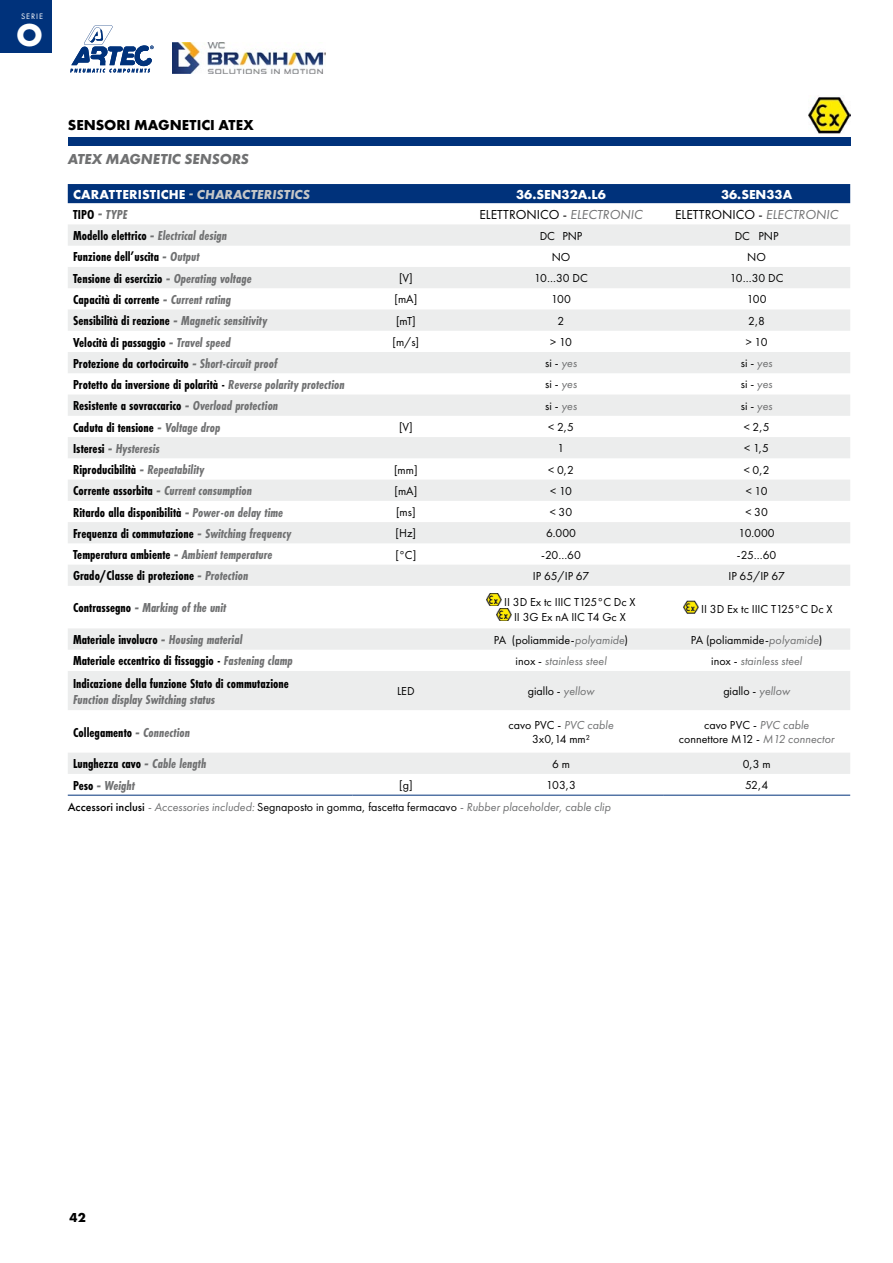
<style>
.page{position:relative;width:893px;height:1263px;background:#fff}
.page>*{position:absolute;margin:0;border:0;box-sizing:border-box;transform-origin:0 0}
.t1{font:700 32.85px "Futura PT";color:#fff}
.t2{font:700 15px "Futura PT";color:#000}
.t3{font:italic 700 15px "Futura PT";color:#707172}
.t4{font:700 13.5px "Futura PT Cond";color:#000}
.t5{font:italic 700 13.5px "Futura PT Cond";color:#707172}
.t6{font:13.5px "Futura PT";color:#000}
.t7{font:italic 700 13.5px "Futura PT";letter-spacing:.01em;color:#c6c7c8}
.t8{font:700 13.5px "Futura PT";color:#fff}
.t9{font:700 13.5px "Futura PT";color:#000}
.t10{font:12px/14.4px "Futura PT";color:#000;text-align:center}
.t11{font:italic 12px "Futura PT";color:#707172}
.t12{font:8.25px "Futura PT";letter-spacing:.11em;color:#fff}
.s1{font-style:normal;color:#fff}
.s2{font-family:"Futura PT";font-style:italic;color:#707172}
.s3{font-style:italic;color:#707172}
.s4{font-style:normal;color:#000}
.s5{font-family:"Futura PT"}
.s6{font-weight:500;font-style:normal;color:#000}
</style>
<div class="page">
<img style="left:173px;top:43px;width:152px;height:30px">
<svg style="left:70px;top:26px;width:84px;height:47px"></svg>
<div style="left:0;top:0;width:52px;height:53px;background:#00327b"></div>
<div style="left:68px;top:138px;width:782px;height:8px;background:#00327b"></div>
<div style="left:68px;top:184px;width:782px;height:19px;background:#00327b"></div>
<svg style="left:68px;top:224px;width:782px;height:362px;fill:#eceded"></svg>
<svg style="left:68px;top:597px;width:782px;height:198px"></svg>
<svg style="left:68px;top:628px;width:782px;height:146px;fill:#eceded"></svg>
<hr style="left:68px;top:795px;width:285px;height:1px;background:#00327b">
<hr style="left:353px;top:795px;width:106px;height:1px;background:#00327b">
<hr style="left:459px;top:795px;width:204px;height:1px;background:#00327b">
<hr style="left:663px;top:795px;width:187px;height:1px;background:#00327b">
<img style="left:486px;top:593px;width:15px;height:13px">
<img style="left:496px;top:608px;width:15px;height:13px">
<img style="left:683px;top:601px;width:15px;height:12px">
<img style="left:808px;top:95px;width:42px;height:39px">
<p class="t12" style="left:21px;top:12px;width:23px">SERIE</p>
<h1 class="t1" style="left:16px;top:14px;width:28px">O</h1>
<p class="t2" style="left:68px;top:115px;width:187px">SENSORI MAGNETICI ATEX</p>
<p class="t3" style="left:68px;top:150px;width:182px">ATEX MAGNETIC SENSORS</p>
<p class="t7" style="left:73px;top:186px;width:239px"><span class="s1">CARATTERISTICHE</span> - CHARACTERISTICS</p>
<p class="t8" style="left:516px;top:186px;width:91px">36.SEN32A.L6</p>
<p class="t8" style="left:721px;top:186px;width:73px">36.SEN33A</p>
<p class="t4" style="left:73px;top:207px;width:56px">TIPO <span class="s2">-</span> <span class="s3">TYPE</span></p>
<p class="t6" style="left:479px;top:206px;width:165px">ELETTRONICO - <span class="s3">ELECTRONIC</span></p>
<p class="t6" style="left:675px;top:206px;width:165px">ELETTRONICO - <span class="s3">ELECTRONIC</span></p>
<p class="t4" style="left:73px;top:228px;width:156px">Modello elettrico <span class="s2">-</span> <span class="s3">Electrical design</span></p>
<p class="t10" style="left:540px;top:228px;width:44px">DC PNP</p>
<p class="t10" style="left:735px;top:228px;width:45px">DC PNP</p>
<p class="t4" style="left:73px;top:249px;width:128px">Funzione dell’uscita <span class="s2">-</span> <span class="s3">Output</span></p>
<p class="t10" style="left:552px;top:250px;width:20px">NO</p>
<p class="t10" style="left:747px;top:250px;width:20px">NO</p>
<p class="t4" style="left:73px;top:270px;width:180px">Tensione di esercizio <span class="s2">-</span> <span class="s3">Operating voltage</span></p>
<p class="t10" style="left:399px;top:271px;width:15px">[V]</p>
<p class="t10" style="left:534px;top:271px;width:55px">10…30 DC</p>
<p class="t10" style="left:730px;top:271px;width:55px">10…30 DC</p>
<p class="t4" style="left:73px;top:292px;width:160px">Capacità di corrente <span class="s2">-</span> <span class="s3">Current rating</span></p>
<p class="t10" style="left:394px;top:292px;width:24px">[mA]</p>
<p class="t10" style="left:551px;top:292px;width:21px">100</p>
<p class="t10" style="left:747px;top:292px;width:21px">100</p>
<p class="t4" style="left:73px;top:313px;width:196px">Sensibilità di reazione <span class="s2">-</span> <span class="s3">Magnetic sensitivity</span></p>
<p class="t10" style="left:396px;top:313px;width:21px">[mT]</p>
<p class="t10" style="left:558px;top:313px;width:8px">2</p>
<p class="t10" style="left:748px;top:313px;width:18px">2,8</p>
<p class="t4" style="left:73px;top:334px;width:159px">Velocità di passaggio <span class="s2">-</span> <span class="s3">Travel speed</span></p>
<p class="t10" style="left:393px;top:335px;width:28px">[m/s]</p>
<p class="t10" style="left:550px;top:335px;width:23px">&gt; 10</p>
<p class="t10" style="left:746px;top:335px;width:23px">&gt; 10</p>
<p class="t4" style="left:73px;top:355px;width:206px">Protezione da cortocircuito <span class="s2">-</span> <span class="s3">Short-circuit proof</span></p>
<p class="t10" style="left:545px;top:356px;width:33px">si - <span class="s3">yes</span></p>
<p class="t10" style="left:741px;top:356px;width:33px">si - <span class="s3">yes</span></p>
<p class="t4" style="left:73px;top:377px;width:273px">Protetto da inversione di polarità - <span class="s3">Reverse polarity protection</span></p>
<p class="t10" style="left:545px;top:377px;width:33px">si - <span class="s3">yes</span></p>
<p class="t10" style="left:741px;top:377px;width:33px">si - <span class="s3">yes</span></p>
<p class="t4" style="left:73px;top:398px;width:207px">Resistente a sovraccarico <span class="s2">-</span> <span class="s3">Overload protection</span></p>
<p class="t10" style="left:545px;top:398px;width:33px">si - <span class="s3">yes</span></p>
<p class="t10" style="left:741px;top:398px;width:33px">si - <span class="s3">yes</span></p>
<p class="t4" style="left:73px;top:419px;width:149px">Caduta di tensione <span class="s2">-</span> <span class="s3">Voltage drop</span></p>
<p class="t10" style="left:399px;top:420px;width:15px">[V]</p>
<p class="t10" style="left:548px;top:420px;width:27px">&lt; 2,5</p>
<p class="t10" style="left:744px;top:420px;width:27px">&lt; 2,5</p>
<p class="t5" style="left:73px;top:440px;width:88px"><span class="s4">Isteresi</span> <span class="s5">-</span> Hysteresis</p>
<p class="t10" style="left:558px;top:441px;width:8px">1</p>
<p class="t10" style="left:744px;top:441px;width:26px">&lt; 1,5</p>
<p class="t4" style="left:73px;top:462px;width:133px">Riproducibilità <span class="s2">-</span> <span class="s3">Repeatability</span></p>
<p class="t10" style="left:394px;top:462px;width:25px">[mm]</p>
<p class="t10" style="left:548px;top:462px;width:27px">&lt; 0,2</p>
<p class="t10" style="left:744px;top:462px;width:27px">&lt; 0,2</p>
<p class="t5" style="left:73px;top:483px;width:180px"><span class="s4">Corrente assorbita</span> <span class="s5">-</span> Current consumption</p>
<p class="t10" style="left:394px;top:483px;width:24px">[mA]</p>
<p class="t10" style="left:550px;top:483px;width:23px">&lt; 10</p>
<p class="t10" style="left:746px;top:483px;width:23px">&lt; 10</p>
<p class="t4" style="left:73px;top:504px;width:212px">Ritardo alla disponibilità <span class="s2">-</span> <span class="s3">Power-on delay time</span></p>
<p class="t10" style="left:396px;top:505px;width:21px">[ms]</p>
<p class="t10" style="left:550px;top:505px;width:24px">&lt; 30</p>
<p class="t10" style="left:745px;top:505px;width:24px">&lt; 30</p>
<p class="t4" style="left:73px;top:526px;width:220px">Frequenza di commutazione <span class="s2">-</span> <span class="s3">Switching frequency</span></p>
<p class="t10" style="left:396px;top:526px;width:22px">[Hz]</p>
<p class="t10" style="left:546px;top:526px;width:31px">6.000</p>
<p class="t10" style="left:739px;top:526px;width:38px">10.000</p>
<p class="t4" style="left:73px;top:547px;width:201px">Temperatura ambiente <span class="s2">-</span> <span class="s3">Ambient temperature</span></p>
<p class="t10" style="left:395px;top:547px;width:22px">[°C]</p>
<p class="t10" style="left:541px;top:547px;width:41px">-20…60</p>
<p class="t10" style="left:737px;top:547px;width:41px">-25…60</p>
<p class="t4" style="left:73px;top:568px;width:177px">Grado/Classe di protezione <span class="s2">-</span> <span class="s3">Protection</span></p>
<p class="t10" style="left:533px;top:569px;width:58px">IP 65/IP 67</p>
<p class="t10" style="left:728px;top:569px;width:58px">IP 65/IP 67</p>
<p class="t5" style="left:73px;top:600px;width:155px"><span class="s4">Contrassegno</span> <span class="s5">-</span> Marking of the unit</p>
<p class="t10" style="left:504px;top:594px;width:133px;line-height:14.9px">II 3D Ex tc IIIC T125°C Dc X<br>II 3G Ex nA IIC T4 Gc X</p>
<p class="t10" style="left:701px;top:602px;width:133px">II 3D Ex tc IIIC T125°C Dc X</p>
<p class="t4" style="left:73px;top:632px;width:171px">Materiale involucro <span class="s2">-</span> <span class="s3">Housing material</span></p>
<p class="t10" style="left:494px;top:632px;width:136px">PA (poliammide-<span class="s3">polyamide</span>)</p>
<p class="t10" style="left:691px;top:632px;width:133px">PA (poliammide-<span class="s3">polyamide</span>)</p>
<p class="t4" style="left:73px;top:653px;width:221px">Materiale eccentrico di fissaggio - <span class="s3">Fastening clamp</span></p>
<p class="t11" style="left:516px;top:654px;width:92px"><span class="s4">inox -</span> stainless steel</p>
<p class="t11" style="left:711px;top:654px;width:92px"><span class="s4">inox -</span> stainless steel</p>
<p class="t4" style="left:73px;top:675px;width:217px">Indicazione della funzione Stato di commutazione</p>
<p class="t5" style="left:73px;top:691px;width:144px">Function display Switching status</p>
<p class="t10" style="left:397px;top:684px;width:19px">LED</p>
<p class="t10" style="left:528px;top:684px;width:68px">giallo - <span class="s3">yellow</span></p>
<p class="t10" style="left:723px;top:684px;width:68px">giallo - <span class="s3">yellow</span></p>
<p class="t4" style="left:73px;top:724px;width:118px">Collegamento <span class="s2">-</span> <span class="s3">Connection</span></p>
<p class="t10" style="left:509px;top:717px;width:106px">cavo PVC - <span class="s3">PVC cable<br></span>3x0,14 mm²</p>
<p class="t10" style="left:679px;top:717px;width:157px">cavo PVC - <span class="s3">PVC cable </span>connettore M12 - <span class="s3">M12 connector</span></p>
<p class="t4" style="left:73px;top:756px;width:135px">Lunghezza cavo <span class="s2">-</span> <span class="s3">Cable length</span></p>
<p class="t10" style="left:552px;top:757px;width:19px">6 m</p>
<p class="t10" style="left:743px;top:757px;width:29px">0,3 m</p>
<p class="t5" style="left:73px;top:777px;width:63px"><span class="s4">Peso</span> <span class="s5">-</span> Weight</p>
<p class="t10" style="left:399px;top:778px;width:15px">[g]</p>
<p class="t10" style="left:546px;top:778px;width:31px">103,3</p>
<p class="t10" style="left:745px;top:778px;width:25px">52,4</p>
<p class="t11" style="left:68px;top:800px;width:544px"><span class="s6">Accessori inclusi</span> - Accessories included: <span class="s4">Segnaposto in gomma, fascetta fermacavo</span> - Rubber placeholder, cable clip</p>
<p class="t9" style="left:70px;top:1209px;width:18px">42</p>
</div>
